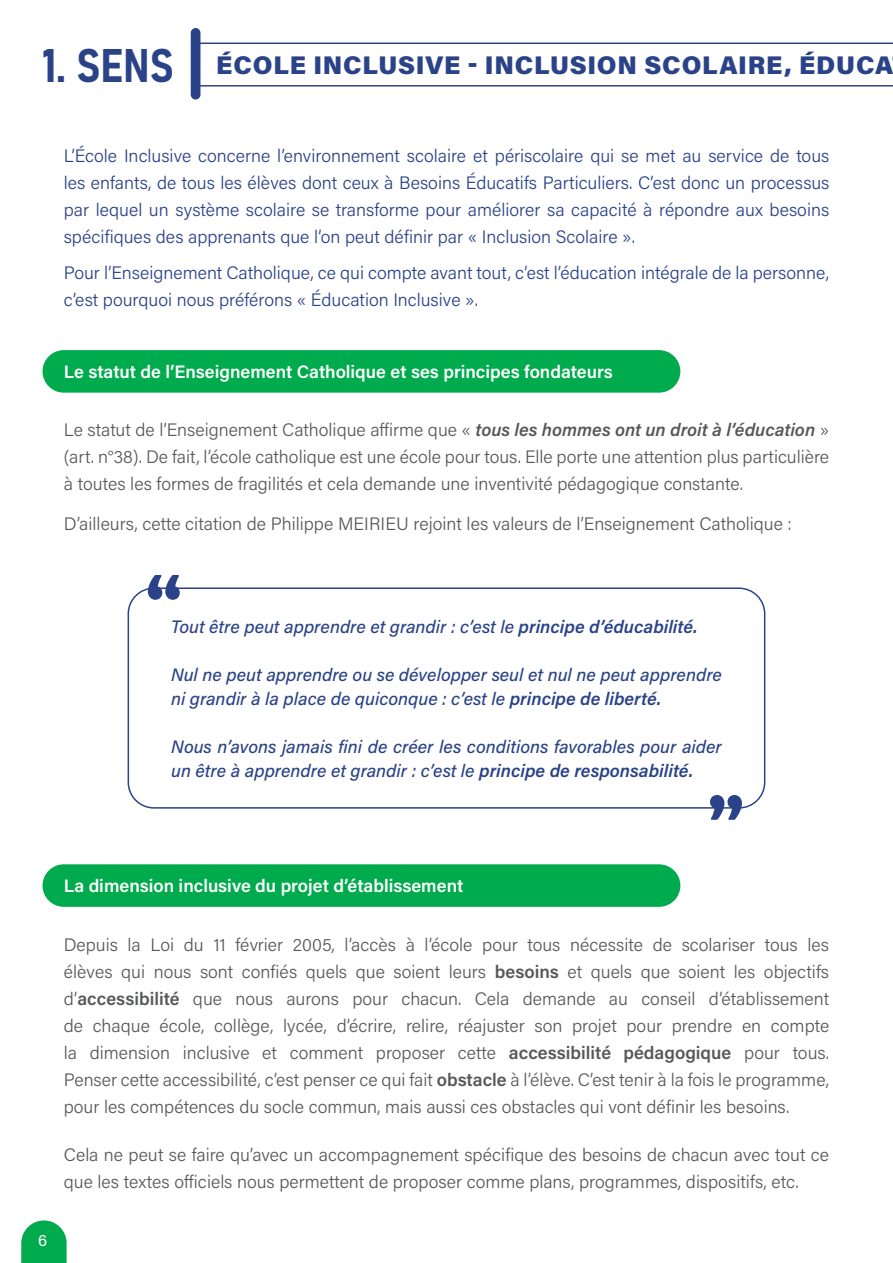
<style>
.page{position:relative;width:893px;height:1263px;background:#fff}
.page>*{position:absolute;margin:0;border:0;box-sizing:border-box;transform-origin:0 0}
.t1{font:900 75px "Program OT";color:#2a4288}
.t2{font:46.5px "Bahnschrift";color:#2a4288}
.t3{font:900 25.5px "Acumin Pro";letter-spacing:.03em;color:#2a4288}
.t4{font:300 18px/27px "Acumin Pro";color:#57585a;text-align:justify}
.t5{font:300 18px/27px "Acumin Pro";color:#2a4288;text-align:justify}
.t6{font:italic 500 18px/24px "Acumin Pro";color:#2a4288}
.t7{font:600 18px "Acumin Pro";color:#fff}
.t8{font:16.5px "Acumin Pro";color:#fff}
.s1{font-weight:600;font-style:italic}
.s2{font-weight:600}
</style>
<div class="page">
<svg style="left:21px;top:1220px;width:46px;height:43px;background:#23b665"></svg>
<div style="left:128px;top:587px;width:637px;height:222px;border:2px solid #2a4288;border-radius:26px"></div>
<div style="left:43px;top:350px;width:637px;height:43px;background:#00ab4d;border-radius:21px"></div>
<div style="left:43px;top:864px;width:637px;height:43px;background:#00ab4d;border-radius:21px"></div>
<svg style="left:200px;top:42px;width:693px;height:45px"></svg>
<div style="left:191px;top:28px;width:9px;height:72px;background:#2a4288;border-radius:5px"></div>
<h2 class="t2" style="left:43px;top:30px;width:133px">1. SENS</h2>
<h3 class="t3" style="left:216px;top:47px;width:679px">ÉCOLE INCLUSIVE - INCLUSION SCOLAIRE, ÉDUCA</h3>
<p class="t5" style="left:64px;top:142px;width:767px">L’École Inclusive concerne l’environnement scolaire et périscolaire qui se met au service de tous les enfants, de tous les élèves dont ceux à Besoins Éducatifs Particuliers. C’est donc un processus par lequel un système scolaire se transforme pour améliorer sa capacité à répondre aux besoins spécifiques des apprenants que l’on peut définir par « Inclusion Scolaire ».</p>
<p class="t5" style="left:64px;top:258px;width:767px">Pour l’Enseignement Catholique, ce qui compte avant tout, c’est l’éducation intégrale de la personne, c’est pourquoi nous préférons « Éducation Inclusive ».</p>
<p class="t7" style="left:64px;top:359px;width:551px">Le statut de l’Enseignement Catholique et ses principes fondateurs</p>
<p class="t4" style="left:64px;top:416px;width:767px">Le statut de l’Enseignement Catholique affirme que « <span class="s1">tous les hommes ont un droit à l’éducation</span> » (art. n°38). De fait, l’école catholique est une école pour tous. Elle porte une attention plus particulière à toutes les formes de fragilités et cela demande une inventivité pédagogique constante.</p>
<p class="t4" style="left:64px;top:509px;width:730px">D’ailleurs, cette citation de Philippe MEIRIEU rejoint les valeurs de l’Enseignement Catholique :</p>
<h1 class="t1" style="left:146px;top:556px;width:36px">‘‘</h1>
<p class="t6" style="left:171px;top:614px;width:528px">Tout être peut apprendre et grandir : c’est le <span class="s2">principe d’éducabilité.</span></p>
<p class="t6" style="left:171px;top:662px;width:552px">Nul ne peut apprendre ou se développer seul et nul ne peut apprendre ni grandir à la place de quiconque : c’est le <span class="s2">principe de liberté.</span></p>
<p class="t6" style="left:171px;top:734px;width:552px">Nous n’avons jamais fini de créer les conditions favorables pour aider un être à apprendre et grandir : c’est le <span class="s2">principe de responsabilité.</span></p>
<h1 class="t1" style="left:743px;top:839px;width:36px;rotate:-180deg">‘‘</h1>
<p class="t7" style="left:64px;top:873px;width:401px">La dimension inclusive du projet d’établissement</p>
<p class="t8" style="left:38px;top:1229px;width:11px">6</p>
<p class="t4" style="left:64px;top:930px;width:767px">Depuis la Loi du 11 février 2005, l’accès à l’école pour tous nécessite de scolariser tous les élèves qui nous sont confiés quels que soient leurs <span class="s2">besoins</span> et quels que soient les objectifs d’<span class="s2">accessibilité</span> que nous aurons pour chacun. Cela demande au conseil d’établissement de chaque école, collège, lycée, d’écrire, relire, réajuster son projet pour prendre en compte la dimension inclusive et comment proposer cette <span class="s2">accessibilité pédagogique</span> pour tous.<br>Penser cette accessibilité, c’est penser ce qui fait <span class="s2">obstacle</span> à l’élève. C’est tenir à la fois le programme, pour les compétences du socle commun, mais aussi ces obstacles qui vont définir les besoins.</p>
<p class="t4" style="left:64px;top:1140px;width:767px">Cela ne peut se faire qu’avec un accompagnement spécifique des besoins de chacun avec tout ce que les textes officiels nous permettent de proposer comme plans, programmes, dispositifs, etc.</p>
</div>
